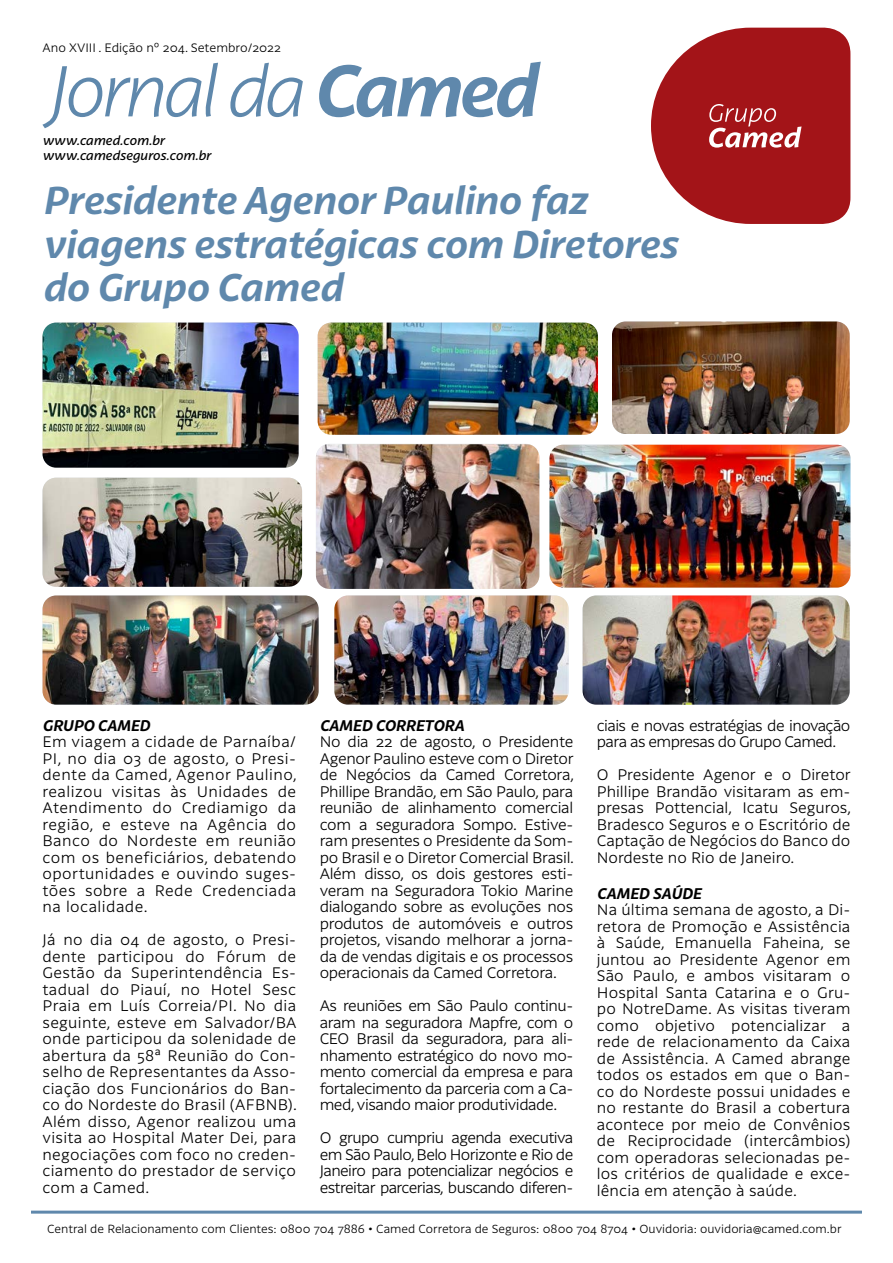
<style>
.page{position:relative;width:893px;height:1263px;background:#fff}
.page>*{position:absolute;margin:0;border:0;box-sizing:border-box;transform-origin:0 0}
.t1{font:italic 700 37.5px/43.5px "Latina Essential";letter-spacing:-.005em;color:#5f88ac}
.t2{font:300 15px/16.5px "Latina Essential";letter-spacing:-.02em;color:#000;text-align:justify}
.t3{font:300 15px/16.5px "Latina Essential";letter-spacing:-.04em;color:#000}
.t4{font:italic 700 15px "Latina Essential";color:#000}
.t5{font:italic 500 12.75px/15.3px "Latina Essential";color:#000}
.t6{font:300 12px "Latina Essential";color:#000}
.t7{font:300 11.55px "Latina Essential";color:#000}
</style>
<div class="page">
<svg style="left:43px;top:63px;width:175px;height:65px"></svg>
<svg style="left:230px;top:63px;width:73px;height:54px"></svg>
<svg style="left:319px;top:62px;width:222px;height:55px"></svg>
<img style="left:43px;top:595px;width:276px;height:110px">
<img style="left:334px;top:595px;width:235px;height:110px">
<img style="left:43px;top:478px;width:259px;height:109px">
<img style="left:583px;top:595px;width:267px;height:110px">
<img style="left:318px;top:323px;width:280px;height:112px">
<img style="left:612px;top:321px;width:238px;height:113px">
<img style="left:43px;top:323px;width:256px;height:145px">
<img style="left:316px;top:444px;width:223px;height:145px">
<svg style="left:651px;top:27px;width:199px;height:197px;background:#b03539"></svg>
<hr style="left:31px;top:1210px;width:831px;height:3px;background:#5f88ac">
<img style="left:549px;top:445px;width:301px;height:143px">
<p class="t6" style="left:43px;top:41px;width:240px">Ano XVIII . Edição nº 204. Setembro/2022</p>
<p class="t5" style="left:43px;top:133px;width:170px">www.camed.com.br www.camedseguros.com.br</p>
<h1 class="t1" style="left:43px;top:179px;width:637px">Presidente Agenor Paulino faz viagens estratégicas com Diretores do Grupo Camed</h1>
<p class="t4" style="left:43px;top:716px;width:109px">GRUPO CAMED</p>
<p class="t2" style="left:43px;top:734px;width:256px">Em viagem a cidade de Parnaíba/ PI, no dia 03 de agosto, o Presi&shy;dente da Camed, Agenor Paulino, realizou visitas às Unidades de Atendimento do Crediamigo da região, e esteve na Agência do Banco do Nordeste em reunião com os beneficiários, debatendo oportunidades e ouvindo suges&shy;tões sobre a Rede Credenciada na localidade.</p>
<p class="t2" style="left:43px;top:932px;width:256px">Já no dia 04 de agosto, o Presi&shy;dente participou do Fórum de Gestão da Superintendência Es&shy;tadual do Piauí, no Hotel Sesc Praia em Luís Correia/PI. No dia seguinte, esteve em Salvador/BA onde participou da solenidade de abertura da 58ª Reunião do Con&shy;selho de Representantes da Asso&shy;ciação dos Funcionários do Ban&shy;co do Nordeste do Brasil (AFBNB).<br>Além disso, Agenor realizou uma visita ao Hospital Mater Dei, para negociações com foco no creden&shy;ciamento do prestador de serviço com a Camed.</p>
<p class="t4" style="left:320px;top:716px;width:146px">CAMED CORRETORA</p>
<p class="t2" style="left:320px;top:734px;width:256px">No dia 22 de agosto, o Presidente Agenor Paulino esteve com o Diretor de Negócios da Camed Corretora, Phillipe Brandão, em São Paulo, para reunião de alinhamento comercial com a seguradora Sompo. Estive&shy;ram presentes o Presidente da Som&shy;po Brasil e o Diretor Comercial Brasil.<br>Além disso, os dois gestores esti&shy;veram na Seguradora Tokio Marine dialogando sobre as evoluções nos produtos de automóveis e outros projetos, visando melhorar a jorna&shy;da de vendas digitais e os processos operacionais da Camed Corretora.</p>
<p class="t2" style="left:320px;top:998px;width:255px">As reuniões em São Paulo continu&shy;aram na seguradora Mapfre, com o CEO Brasil da seguradora, para ali&shy;nhamento estratégico do novo mo&shy;mento comercial da empresa e para fortalecimento da parceria com a Ca&shy;med, visando maior produtividade.</p>
<p class="t2" style="left:320px;top:1130px;width:255px">O grupo cumpriu agenda executiva em São Paulo, Belo Horizonte e Rio de Janeiro para potencializar negócios e estreitar parcerias, buscando diferen-</p>
<p class="t3" style="left:597px;top:717px;width:255px">ciais e novas estratégias de inovação para as empresas do Grupo Camed.</p>
<p class="t2" style="left:597px;top:766px;width:256px">O Presidente Agenor e o Diretor Phillipe Brandão visitaram as em&shy;presas Pottencial, Icatu Seguros, Bradesco Seguros e o Escritório de Captação de Negócios do Banco do Nordeste no Rio de Janeiro.</p>
<p class="t4" style="left:597px;top:884px;width:106px">CAMED SAÚDE</p>
<p class="t2" style="left:597px;top:901px;width:255px">Na última semana de agosto, a Di&shy;retora de Promoção e Assistência à Saúde, Emanuella Faheina, se juntou ao Presidente Agenor em São Paulo, e ambos visitaram o Hospital Santa Catarina e o Gru&shy;po NotreDame. As visitas tiveram como objetivo potencializar a rede de relacionamento da Caixa de Assistência. A Camed abrange todos os estados em que o Ban&shy;co do Nordeste possui unidades e no restante do Brasil a cobertura acontece por meio de Convênios de Reciprocidade (intercâmbios) com operadoras selecionadas pe&shy;los critérios de qualidade e exce&shy;lência em atenção à saúde.</p>
<p class="t7" style="left:47px;top:1223px;width:796px">Central de Relacionamento com Clientes: 0800 704 7886 • Camed Corretora de Seguros: 0800 704 8704 • Ouvidoria: ouvidoria@camed.com.br</p>
</div>
